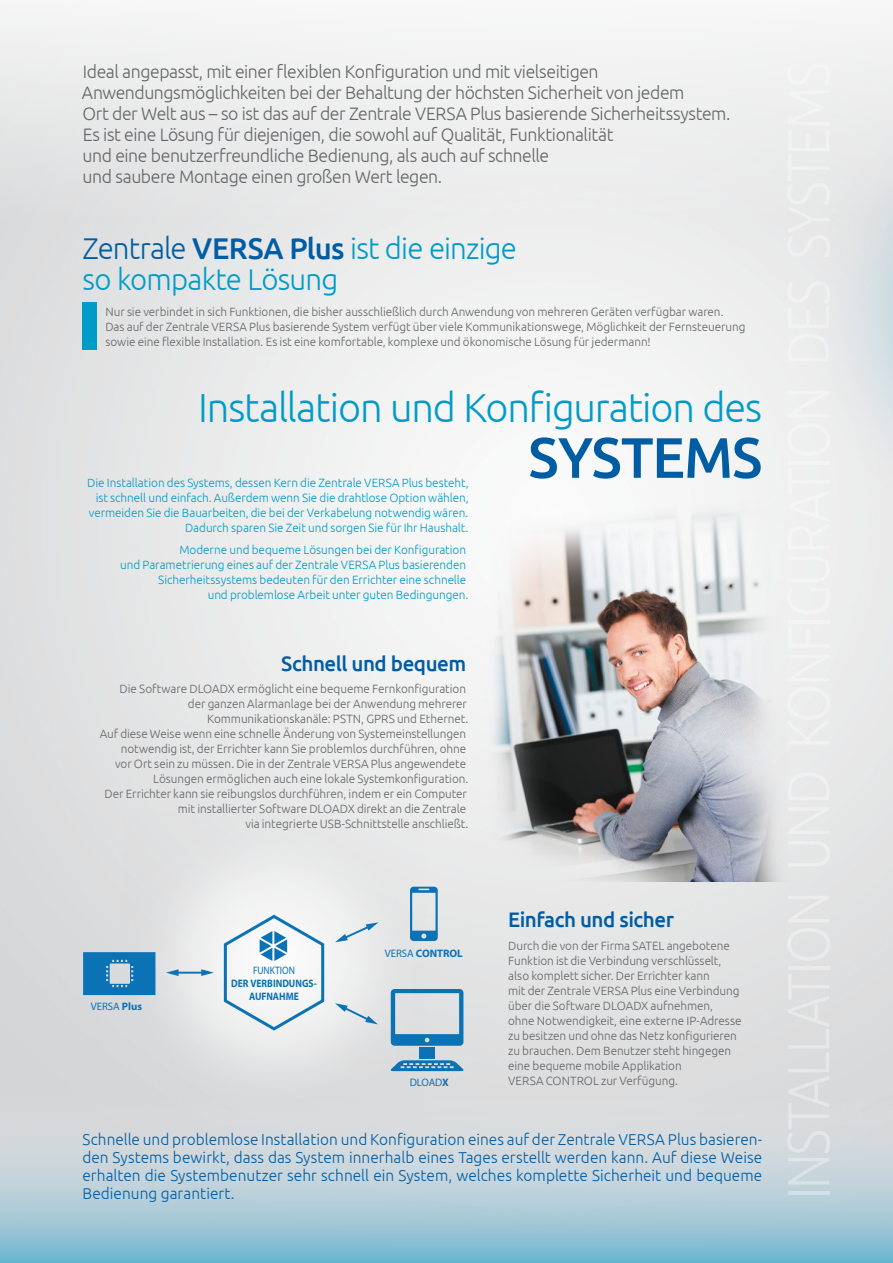
<style>
.page{position:relative;width:893px;height:1263px;background:#fff}
.page>*{position:absolute;margin:0;border:0;box-sizing:border-box;transform-origin:0 0}
.t1{font:500 57px "Ubuntu";letter-spacing:-.02em;color:#005da4}
.t2{font:300 40.5px "Ubuntu";letter-spacing:-.03em;color:#009cc7}
.t3{font:300 30px/31.5px "Ubuntu";letter-spacing:-.03em;color:#009cc7}
.t4{font:500 21px "Ubuntu";letter-spacing:-.025em;color:#005da4}
.t5{font:300 18px/21px "Ubuntu";letter-spacing:-.025em;color:#646567}
.t6{font:300 15.75px/18px "Ubuntu";letter-spacing:.005em;color:#005da4;text-align:justify}
.t7{font:300 12px/15px "Ubuntu";letter-spacing:-.005em;color:#646567}
.t8{font:300 12px/15px "Ubuntu";letter-spacing:-.005em;color:#009cc7;text-align:right}
.t9{font:700 10.8px/13px "Myriad Pro";color:#0b72b5;text-align:center;scale:.88 1}
.t10{font:10.8px "Myriad Pro";letter-spacing:-.005em;color:#0b72b5}
.t11{font:700 10.8px "Myriad Pro";color:#0b72b5}
.t12{font:10.8px "Myriad Pro";letter-spacing:-.005em;color:#0b72b5;scale:.88 1}
.s1{color:#005da4}
.s2{font-weight:500;color:#005da4}
.s3{font-weight:700}
.s4{font-weight:400}
</style>
<div class="page">
<img style="left:0;top:224px;width:893px;height:870px">
<svg style="left:0;top:1094px;width:893px;height:169px;background:#b7cfd9"></svg>
<div style="left:0;top:0;width:893px;height:224px;background:#eeeeef"></div>
<img style="left:424px;top:449px;width:365px;height:432px">
<div style="left:122px;top:811px;width:302px;height:304px;background:linear-gradient(to bottom,#eaeaeb,#dddedf)"></div>
<svg style="left:410px;top:887px;width:28px;height:54px;background:#92bad3"></svg>
<svg style="left:391px;top:989px;width:72px;height:57px;background:#94b9d1"></svg>
<div style="left:420px;top:1047px;width:15px;height:12px;background:#0b72b5"></div>
<svg style="left:390px;top:1060px;width:73px;height:11px"></svg>
<svg style="left:83px;top:952px;width:72px;height:43px;background:#2b82bb"></svg>
<svg style="left:335px;top:922px;width:43px;height:20px"></svg>
<svg style="left:335px;top:1003px;width:43px;height:21px"></svg>
<hr style="left:176px;top:972px;width:28px;height:2px;background:#0b72b5">
<svg style="left:166px;top:969px;width:13px;height:7px"></svg>
<svg style="left:201px;top:969px;width:13px;height:7px"></svg>
<svg style="left:222px;top:913px;width:105px;height:119px"></svg>
<div style="left:809px;top:108px;width:84px;height:413px;background:linear-gradient(to right,#edecec,#dee3e6)"></div>
<div style="left:82px;top:302px;width:15px;height:48px;background:#009cc7"></div>
<p class="t5" style="left:82px;top:60px;width:650px">Ideal angepasst, mit einer flexiblen Konfiguration und mit vielseitigen Anwendungsmöglichkeiten bei der Behaltung der höchsten Sicherheit von jedem<br>Ort der Welt aus – so ist das auf der Zentrale VERSA Plus basierende Sicherheitssystem.<br>Es ist eine Lösung für diejenigen, die sowohl auf Qualität, Funktionalität<br>und eine benutzerfreundliche Bedienung, als auch auf schnelle<br>und saubere Montage einen großen Wert legen.</p>
<h3 class="t3" style="left:82px;top:232px;width:436px"><span class="s1">Zentrale</span> <span class="s2">VERSA Plus</span> ist die einzige so kompakte Lösung</h3>
<p class="t7" style="left:105px;top:303px;width:641px">Nur sie verbindet in sich Funktionen, die bisher ausschließlich durch Anwendung von mehreren Geräten verfügbar waren.<br>Das auf der Zentrale VERSA Plus basierende System verfügt über viele Kommunikationswege, Möglichkeit der Fernsteuerung sowie eine flexible Installation. Es ist eine komfortable, komplexe und ökonomische Lösung für jedermann!</p>
<h2 class="t2" style="left:198px;top:383px;width:565px">Installation und Konfiguration des</h2>
<h1 class="t1" style="left:528px;top:421px;width:235px">SYSTEMS</h1>
<p class="t8" style="left:87px;top:475px;width:383px">Die Installation des Systems, dessen Kern die Zentrale VERSA Plus besteht, ist schnell und einfach. Außerdem wenn Sie die drahtlose Option wählen, vermeiden Sie die Bauarbeiten, die bei der Verkabelung notwendig wären.<br>Dadurch sparen Sie Zeit und sorgen Sie für Ihr Haushalt.</p>
<p class="t8" style="left:120px;top:542px;width:350px">Moderne und bequeme Lösungen bei der Konfiguration<br>und Parametrierung eines auf der Zentrale VERSA Plus basierenden Sicherheitssystems bedeuten für den Errichter eine schnelle<br>und problemlose Arbeit unter guten Bedingungen.</p>
<h3 class="t4" style="left:281px;top:650px;width:187px">Schnell und bequem</h3>
<p class="t7" style="left:100px;top:681px;width:370px;text-align:right">Die Software DLOADX ermöglicht eine bequeme Fernkonfiguration<br>der ganzen Alarmanlage bei der Anwendung mehrerer Kommunikationskanäle: PSTN, GPRS und Ethernet.<br>Auf diese Weise wenn eine schnelle Änderung von Systemeinstellungen notwendig ist, der Errichter kann Sie problemlos durchführen, ohne<br>vor Ort sein zu müssen. Die in der Zentrale VERSA Plus angewendete Lösungen ermöglichen auch eine lokale Systemkonfiguration.<br>Der Errichter kann sie reibungslos durchführen, indem er ein Computer mit installierter Software DLOADX direkt an die Zentrale<br>via integrierte USB-Schnittstelle anschließt.</p>
<p class="t10" style="left:91px;top:1000px;width:53px">VERSA <span class="s3">Plus</span></p>
<p class="t12" style="left:253px;top:964px;width:49px">FUNKTION</p>
<p class="t9" style="left:231px;top:977px;width:99px">DER VERBINDUNGS-<br>AUFNAHME</p>
<p class="t11" style="left:385px;top:946px;width:79px"><span class="s4">VERSA</span> CONTROL</p>
<p class="t10" style="left:410px;top:1076px;width:41px">DLOAD<span class="s3">X</span></p>
<h3 class="t4" style="left:508px;top:907px;width:167px">Einfach und sicher</h3>
<p class="t7" style="left:508px;top:938px;width:235px">Durch die von der Firma SATEL angebotene Funktion ist die Verbindung verschlüsselt, also komplett sicher. Der Errichter kann<br>mit der Zentrale VERSA Plus eine Verbindung über die Software DLOADX aufnehmen, ohne Notwendigkeit, eine externe IP-Adresse zu besitzen und ohne das Netz konfigurieren zu brauchen. Dem Benutzer steht hingegen eine bequeme mobile Applikation<br>VERSA CONTROL zur Verfügung.</p>
<p class="t6" style="left:82px;top:1130px;width:681px">Schnelle und problemlose Installation und Konfiguration eines auf der Zentrale VERSA Plus basieren&shy;den Systems bewirkt, dass das System innerhalb eines Tages erstellt werden kann. Auf diese Weise erhalten die Systembenutzer sehr schnell ein System, welches komplette Sicherheit und bequeme Bedienung garantiert.</p>
</div>
